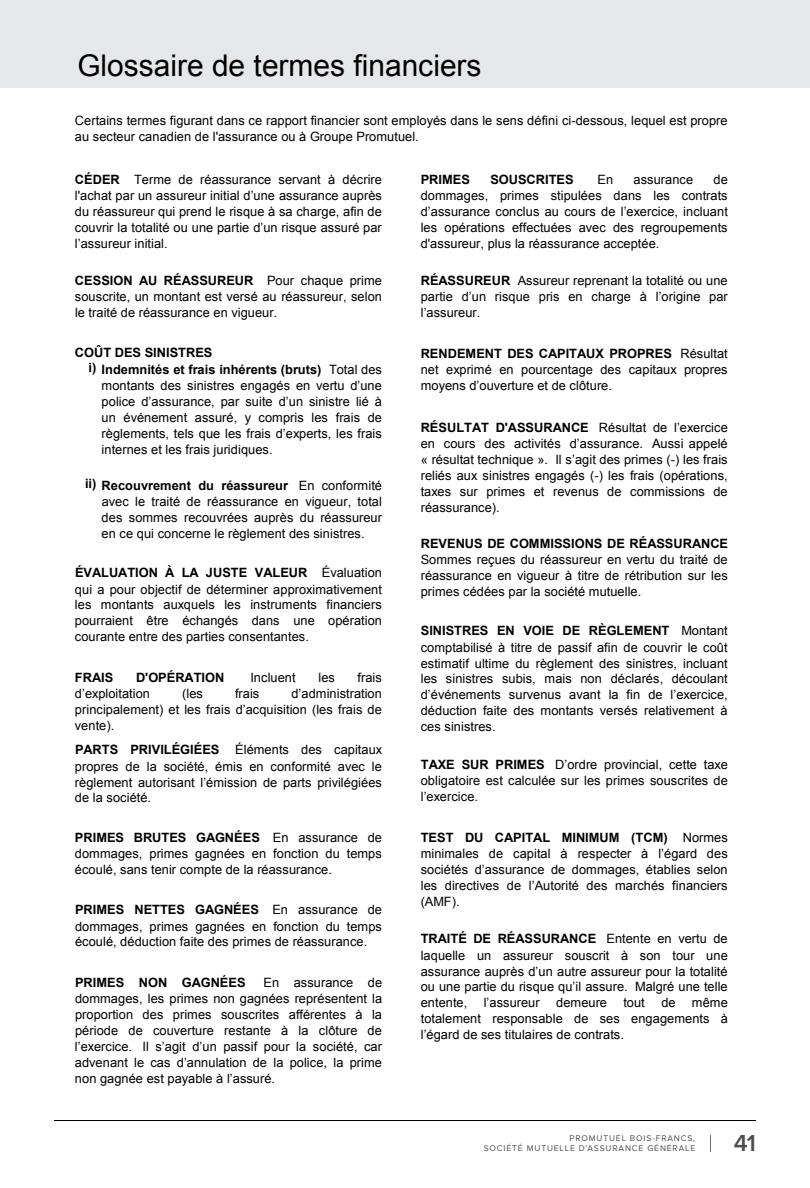
<style>
.page{position:relative;width:810px;height:1188px;background:#fff}
.page>*{position:absolute;margin:0;border:0;box-sizing:border-box;transform-origin:0 0}
.t1{font:30px "Arial";color:#000}
.t2{font:600 24px "Proxima Nova";color:#4d4d4f}
.t3{font:12.9px/16px "Arial";letter-spacing:.005em;color:#000;text-align:justify}
.t4{font:700 12.9px/14.5px "Arial";color:#000}
.t5{font:8.55px/10.2px "Proxima Nova";letter-spacing:.1em;color:#4d4d4f;text-align:right}
.s1{font-weight:700}
</style>
<div class="page">
<hr style="left:54px;top:1120px;width:702px;height:1px;background:#000">
<div style="left:0;top:0;width:810px;height:88px;background:#e6e7e8"></div>
<svg style="left:710px;top:1135px;width:1px;height:16px"></svg>
<h1 class="t1" style="left:77px;top:46px;width:406px">Glossaire de termes financiers</h1>
<p class="t3" style="left:75px;top:113px;width:654px">Certains termes figurant dans ce rapport financier sont employés dans le sens défini ci-dessous, lequel est propre au secteur canadien de l'assurance ou à Groupe Promutuel.</p>
<p class="t3" style="left:75px;top:172px;width:309px"><span class="s1">CÉDER</span> Terme de réassurance servant à décrire l'achat par un assureur initial d’une assurance auprès du réassureur qui prend le risque à sa charge, afin de couvrir la totalité ou une partie d’un risque assuré par l’assureur initial.</p>
<p class="t3" style="left:75px;top:273px;width:309px"><span class="s1">CESSION AU RÉASSUREUR</span> Pour chaque prime souscrite, un montant est versé au réassureur, selon le traité de réassurance en vigueur.</p>
<p class="t4" style="left:421px;top:173px;width:51px">PRIMES</p>
<p class="t4" style="left:490px;top:173px;width:85px">SOUSCRITES</p>
<p class="t3" style="left:598px;top:172px;width:17px">En</p>
<p class="t3" style="left:634px;top:172px;width:61px">assurance</p>
<p class="t3" style="left:421px;top:172px;width:309px;text-indent:293px">de dommages, primes stipulées dans les contrats d’assurance conclus au cours de l’exercice, incluant les opérations effectuées avec des regroupements d'assureur, plus la réassurance acceptée.</p>
<p class="t3" style="left:421px;top:273px;width:309px"><span class="s1">RÉASSUREUR</span> Assureur reprenant la totalité ou une partie d’un risque pris en charge à l’origine par l’assureur.</p>
<p class="t4" style="left:89px;top:346px;width:125px;text-indent:-14px">COÛT DES SINISTRES i)</p>
<p class="t3" style="left:102px;top:361px;width:282px"><span class="s1">Indemnités et frais inhérents (bruts)</span> Total des montants des sinistres engagés en vertu d’une police d’assurance, par suite d’un sinistre lié à un événement assuré, y compris les frais de règlements, tels que les frais d’experts, les frais internes et les frais juridiques.</p>
<p class="t3" style="left:102px;top:478px;width:282px"><span class="s1">Recouvrement du réassureur</span> En conformité avec le traité de réassurance en vigueur, total des sommes recouvrées auprès du réassureur en ce qui concerne le règlement des sinistres.</p>
<p class="t3" style="left:75px;top:565px;width:309px"><span class="s1">ÉVALUATION À LA JUSTE VALEUR</span> Évaluation qui a pour objectif de déterminer approximativement les montants auxquels les instruments financiers pourraient être échangés dans une opération courante entre des parties consentantes.</p>
<p class="t4" style="left:85px;top:476px;width:13px">ii)</p>
<p class="t4" style="left:75px;top:670px;width:40px">FRAIS</p>
<p class="t4" style="left:136px;top:670px;width:90px">D'OPÉRATION</p>
<p class="t3" style="left:250px;top:669px;width:47px">Incluent</p>
<p class="t3" style="left:318px;top:669px;width:18px">les</p>
<p class="t3" style="left:358px;top:669px;width:26px">frais</p>
<p class="t3" style="left:75px;top:686px;width:77px">d’exploitation</p>
<p class="t3" style="left:182px;top:686px;width:22px">(les</p>
<p class="t3" style="left:235px;top:686px;width:26px">frais</p>
<p class="t3" style="left:75px;top:686px;width:309px;text-indent:216px">d’administration principalement) et les frais d’acquisition (les frais de vente).</p>
<p class="t3" style="left:75px;top:742px;width:309px"><span class="s1">PARTS PRIVILÉGIÉES</span> Éléments des capitaux propres de la société, émis en conformité avec le règlement autorisant l’émission de parts privilégiées de la société.</p>
<p class="t3" style="left:75px;top:829px;width:309px"><span class="s1">PRIMES BRUTES GAGNÉES</span> En assurance de dommages, primes gagnées en fonction du temps écoulé, sans tenir compte de la réassurance.</p>
<p class="t3" style="left:75px;top:902px;width:309px"><span class="s1">PRIMES NETTES GAGNÉES</span> En assurance de dommages, primes gagnées en fonction du temps écoulé, déduction faite des primes de réassurance.</p>
<p class="t4" style="left:75px;top:976px;width:172px">PRIMES NON GAGNÉES</p>
<p class="t3" style="left:75px;top:975px;width:309px;text-indent:189px">En assurance de dommages, les primes non gagnées représentent la proportion des primes souscrites afférentes à la période de couverture restante à la clôture de l’exercice. Il s’agit d’un passif pour la société, car advenant le cas d’annulation de la police, la prime non gagnée est payable à l’assuré.</p>
<p class="t3" style="left:421px;top:345px;width:309px"><span class="s1">RENDEMENT DES CAPITAUX PROPRES</span> Résultat net exprimé en pourcentage des capitaux propres moyens d’ouverture et de clôture.</p>
<p class="t3" style="left:421px;top:420px;width:309px"><span class="s1">RÉSULTAT D'ASSURANCE</span> Résultat de l’exercice en cours des activités d’assurance. Aussi appelé « résultat technique ». Il s’agit des primes (-) les frais reliés aux sinistres engagés (-) les frais (opérations, taxes sur primes et revenus de commissions de réassurance).</p>
<p class="t4" style="left:421px;top:537px;width:309px">REVENUS DE COMMISSIONS DE RÉASSURANCE</p>
<p class="t3" style="left:421px;top:552px;width:309px">Sommes reçues du réassureur en vertu du traité de réassurance en vigueur à titre de rétribution sur les primes cédées par la société mutuelle.</p>
<p class="t3" style="left:421px;top:623px;width:309px"><span class="s1">SINISTRES EN VOIE DE RÈGLEMENT</span> Montant comptabilisé à titre de passif afin de couvrir le coût estimatif ultime du règlement des sinistres, incluant les sinistres subis, mais non déclarés, découlant d’événements survenus avant la fin de l’exercice, déduction faite des montants versés relativement à ces sinistres.</p>
<p class="t3" style="left:421px;top:757px;width:309px"><span class="s1">TAXE SUR PRIMES</span> D’ordre provincial, cette taxe obligatoire est calculée sur les primes souscrites de l’exercice.</p>
<p class="t3" style="left:421px;top:829px;width:309px"><span class="s1">TEST DU CAPITAL MINIMUM (TCM)</span> Normes minimales de capital à respecter à l’égard des sociétés d’assurance de dommages, établies selon les directives de l’Autorité des marchés financiers (AMF).</p>
<p class="t3" style="left:421px;top:931px;width:309px"><span class="s1">TRAITÉ DE RÉASSURANCE</span> Entente en vertu de laquelle un assureur souscrit à son tour une assurance auprès d’un autre assureur pour la totalité ou une partie du risque qu’il assure. Malgré une telle entente,</p>
<p class="t3" style="left:484px;top:995px;width:58px">l’assureur</p>
<p class="t3" style="left:556px;top:995px;width:52px">demeure</p>
<p class="t3" style="left:623px;top:995px;width:23px">tout</p>
<p class="t3" style="left:661px;top:995px;width:16px">de</p>
<p class="t3" style="left:421px;top:995px;width:309px;text-indent:271px">même totalement responsable de ses engagements à l’égard de ses titulaires de contrats.</p>
<p class="t5" style="left:484px;top:1133px;width:213px">PROMUTUEL BOIS-FRANCS,<br>SOCIÉTÉ MUTUELLE D’ASSURANCE GÉNÉRALE</p>
<h2 class="t2" style="left:734px;top:1129px;width:24px">41</h2>
</div>
